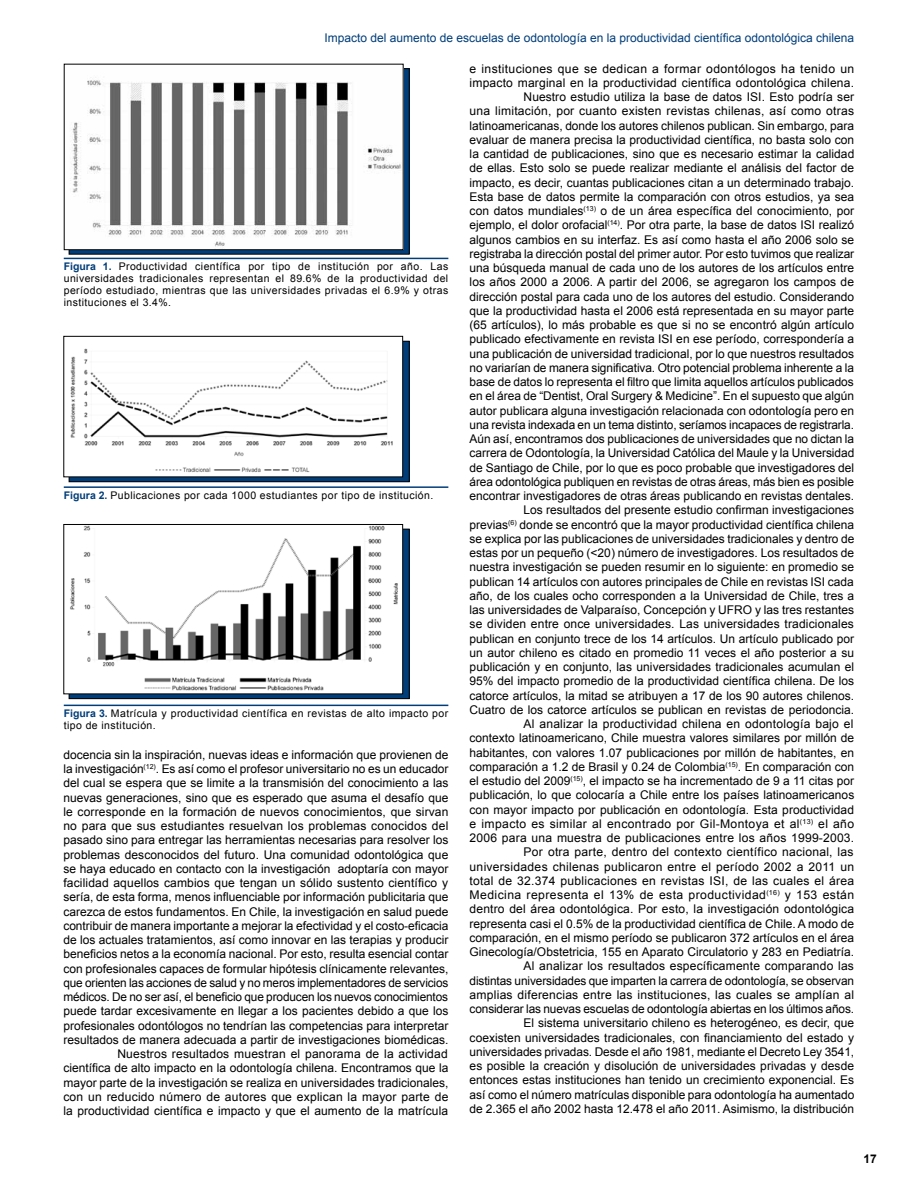
<style>
.page{position:relative;width:918px;height:1188px;background:#fff}
.page>*{position:absolute;margin:0;border:0;box-sizing:border-box;transform-origin:0 0}
.t1{font:12px/14.2px "Arial";color:#000;text-align:right}
.t2{font:12px "Arial";color:#003d79}
.t3{font:700 12px "Arial";color:#000}
.t4{font:10.5px/12px "Arial";letter-spacing:.04em;color:#000;text-align:justify}
.s1{font-weight:700;color:#003d79}
</style>
<div class="page">
<div style="left:69px;top:69px;width:340px;height:185px;background:linear-gradient(to right,#003d79,#003d79)"></div>
<hr style="left:64px;top:258px;width:384px;height:1px;background:#003d79">
<img style="left:69px;top:69px;width:333px;height:179px">
<div style="left:64px;top:64px;width:340px;height:186px;border:1px solid #000"></div>
<svg style="left:71px;top:343px;width:337px;height:137px;background:#00376e"></svg>
<div style="left:69px;top:341px;width:341px;height:141px;border:1px solid #000"></div>
<hr style="left:64px;top:486px;width:384px;height:2px;background:#003d79">
<img style="left:69px;top:341px;width:332px;height:134px">
<div style="left:63px;top:336px;width:340px;height:141px;border:1px solid #000"></div>
<div style="left:69px;top:529px;width:340px;height:170px;background:linear-gradient(to bottom,#003a72,#003a73)"></div>
<hr style="left:64px;top:705px;width:384px;height:1px;background:#003d79">
<img style="left:69px;top:526px;width:332px;height:166px">
<div style="left:63px;top:524px;width:340px;height:170px;border:1px solid #000"></div>
<p class="t2" style="left:325px;top:30px;width:531px">Impacto del aumento de escuelas de odontología en la productividad científica odontológica chilena</p>
<p class="t4" style="left:64px;top:260px;width:386px"><span class="s1">Figura 1.</span> Productividad científica por tipo de institución por año. Las universidades tradicionales representan el 89.6% de la productividad del período estudiado, mientras que las universidades privadas el 6.9% y otras instituciones el 3.4%.</p>
<p class="t4" style="left:64px;top:489px;width:371px"><span class="s1">Figura 2.</span> Publicaciones por cada 1000 estudiantes por tipo de institución.</p>
<p class="t4" style="left:64px;top:707px;width:386px"><span class="s1">Figura 3.</span> Matrícula y productividad científica en revistas de alto impacto por tipo de institución.</p>
<p class="t1" style="left:63px;top:748px;width:387px">docencia sin la inspiración, nuevas ideas e información que provienen de la investigación<sup>(12)</sup>. Es así como el profesor universitario no es un educador del cual se espera que se limite a la transmisión del conocimiento a las nuevas generaciones, sino que es esperado que asuma el desafío que le corresponde en la formación de nuevos conocimientos, que sirvan no para que sus estudiantes resuelvan los problemas conocidos del pasado sino para entregar las herramientas necesarias para resolver los problemas desconocidos del futuro. Una comunidad odontológica que se haya educado en contacto con la investigación adoptaría con mayor facilidad aquellos cambios que tengan un sólido sustento científico y sería, de esta forma, menos influenciable por información publicitaria que carezca de estos fundamentos. En Chile, la investigación en salud puede contribuir de manera importante a mejorar la efectividad y el costo-eficacia de los actuales tratamientos, así como innovar en las terapias y producir beneficios netos a la economía nacional. Por esto, resulta esencial contar con profesionales capaces de formular hipótesis clínicamente relevantes, que orienten las acciones de salud y no meros implementadores de servicios médicos. De no ser así, el beneficio que producen los nuevos conocimientos puede tardar excesivamente en llegar a los pacientes debido a que los profesionales odontólogos no tendrían las competencias para interpretar resultados de manera adecuada a partir de investigaciones biomédicas.<br>Nuestros resultados muestran el panorama de la actividad<br>científica de alto impacto en la odontología chilena. Encontramos que la mayor parte de la investigación se realiza en universidades tradicionales, con un reducido número de autores que explican la mayor parte de la productividad científica e impacto y que el aumento de la matrícula</p>
<p class="t1" style="left:470px;top:61px;width:386px">e instituciones que se dedican a formar odontólogos ha tenido un impacto marginal en la productividad científica odontológica chilena.<br>Nuestro estudio utiliza la base de datos ISI. Esto podría ser<br>una limitación, por cuanto existen revistas chilenas, así como otras latinoamericanas, donde los autores chilenos publican. Sin embargo, para evaluar de manera precisa la productividad científica, no basta solo con la cantidad de publicaciones, sino que es necesario estimar la calidad de ellas. Esto solo se puede realizar mediante el análisis del factor de impacto, es decir, cuantas publicaciones citan a un determinado trabajo.<br>Esta base de datos permite la comparación con otros estudios, ya sea con datos mundiales<sup>(13)</sup> o de un área específica del conocimiento, por ejemplo, el dolor orofacial<sup>(14)</sup>. Por otra parte, la base de datos ISI realizó algunos cambios en su interfaz. Es así como hasta el año 2006 solo se registraba la dirección postal del primer autor. Por esto tuvimos que realizar una búsqueda manual de cada uno de los autores de los artículos entre los años 2000 a 2006. A partir del 2006, se agregaron los campos de dirección postal para cada uno de los autores del estudio. Considerando que la productividad hasta el 2006 está representada en su mayor parte (65 artículos), lo más probable es que si no se encontró algún artículo publicado efectivamente en revista ISI en ese período, correspondería a una publicación de universidad tradicional, por lo que nuestros resultados no variarían de manera significativa. Otro potencial problema inherente a la base de datos lo representa el filtro que limita aquellos artículos publicados en el área de “Dentist, Oral Surgery &amp; Medicine”. En el supuesto que algún autor publicara alguna investigación relacionada con odontología pero en una revista indexada en un tema distinto, seríamos incapaces de registrarla.<br>Aún así, encontramos dos publicaciones de universidades que no dictan la carrera de Odontología, la Universidad Católica del Maule y la Universidad de Santiago de Chile, por lo que es poco probable que investigadores del área odontológica publiquen en revistas de otras áreas, más bien es posible encontrar investigadores de otras áreas publicando en revistas dentales.<br>Los resultados del presente estudio confirman investigaciones<br>previas<sup>(6)</sup> donde se encontró que la mayor productividad científica chilena se explica por las publicaciones de universidades tradicionales y dentro de estas por un pequeño (&lt;20) número de investigadores. Los resultados de nuestra investigación se pueden resumir en lo siguiente: en promedio se publican 14 artículos con autores principales de Chile en revistas ISI cada año, de los cuales ocho corresponden a la Universidad de Chile, tres a las universidades de Valparaíso, Concepción y UFRO y las tres restantes se dividen entre once universidades. Las universidades tradicionales publican en conjunto trece de los 14 artículos. Un artículo publicado por un autor chileno es citado en promedio 11 veces el año posterior a su publicación y en conjunto, las universidades tradicionales acumulan el 95% del impacto promedio de la productividad científica chilena. De los catorce artículos, la mitad se atribuyen a 17 de los 90 autores chilenos.<br>Cuatro de los catorce artículos se publican en revistas de periodoncia.<br>Al analizar la productividad chilena en odontología bajo el<br>contexto latinoamericano, Chile muestra valores similares por millón de habitantes, con valores 1.07 publicaciones por millón de habitantes, en comparación a 1.2 de Brasil y 0.24 de Colombia<sup>(15)</sup>. En comparación con el estudio del 2009<sup>(15)</sup>, el impacto se ha incrementado de 9 a 11 citas por publicación, lo que colocaría a Chile entre los países latinoamericanos con mayor impacto por publicación en odontología. Esta productividad e impacto es similar al encontrado por Gil-Montoya et al<sup>(13)</sup> el año 2006 para una muestra de publicaciones entre los años 1999-2003.<br>Por otra parte, dentro del contexto científico nacional, las universidades chilenas publicaron entre el período 2002 a 2011 un total de 32.374 publicaciones en revistas ISI, de las cuales el área Medicina representa el 13% de esta productividad<sup>(16)</sup> y 153 están dentro del área odontológica. Por esto, la investigación odontológica representa casi el 0.5% de la productividad científica de Chile. A modo de comparación, en el mismo período se publicaron 372 artículos en el área Ginecología/Obstetricia, 155 en Aparato Circulatorio y 283 en Pediatría.<br>Al analizar los resultados específicamente comparando las<br>distintas universidades que imparten la carrera de odontología, se observan amplias diferencias entre las instituciones, las cuales se amplían al considerar las nuevas escuelas de odontología abiertas en los últimos años.<br>El sistema universitario chileno es heterogéneo, es decir, que<br>coexisten universidades tradicionales, con financiamiento del estado y universidades privadas. Desde el año 1981, mediante el Decreto Ley 3541, es posible la creación y disolución de universidades privadas y desde entonces estas instituciones han tenido un crecimiento exponencial. Es así como el número matrículas disponible para odontología ha aumentado de 2.365 el año 2002 hasta 12.478 el año 2011. Asimismo, la distribución</p>
<p class="t3" style="left:863px;top:1150px;width:15px">17</p>
</div>
